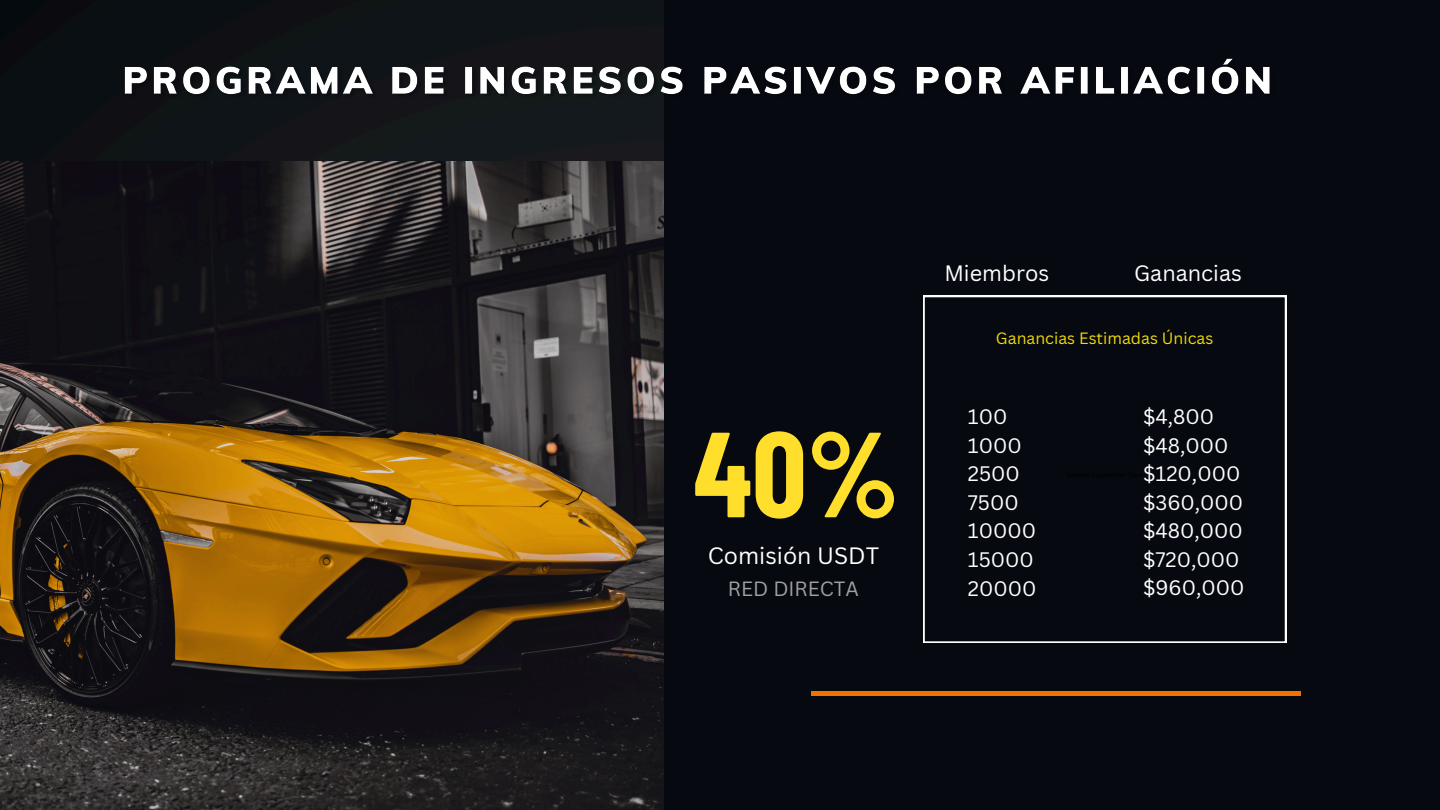
<style>
.page{position:relative;width:1440px;height:810px;background:#06090f}
.page>*{position:absolute;margin:0;border:0;box-sizing:border-box;transform-origin:0 0}
.t1{font:700 120.8px "Barlow Condensed";color:#ffdf2b}
.t2{font:23px "Canva Sans";color:#fff}
.t3{font:21.7px "Canva Sans";color:#fff}
.t4{font:20.4px/28.5px "Canva Sans";color:#fff}
.t5{font:20px "Canva Sans";color:#9fa0a4}
.t6{font:15.9px "Canva Sans";color:#f1da09}
</style>
<div class="page">
<div style="left:811px;top:691px;width:489px;height:5px;background:#f27100"></div>
<img style="left:0;top:0;width:664px;height:162px">
<img style="left:122px;top:57px;width:1148px;height:47px">
<svg style="left:923px;top:296px;width:363px;height:347px"></svg>
<img style="left:0;top:162px;width:664px;height:648px">
<p class="t1" style="left:694px;top:396px;width:207px">40%</p>
<h6 class="t2" style="left:708px;top:539px;width:173px">Comisión USDT</h6>
<h1 class="t5" style="left:728px;top:575px;width:133px">RED DIRECTA</h1>
<p class="t3" style="left:944px;top:258px;width:106px">Miembros</p>
<p class="t3" style="left:1134px;top:258px;width:109px">Ganancias</p>
<h3 class="t6" style="left:996px;top:327px;width:219px">Ganancias Estimadas Únicas</h3>
<h5 class="t4" style="left:968px;top:402px;width:70px">100<br>1000<br>2500<br>7500<br>10000<br>15000<br>20000</h5>
<h5 class="t4" style="left:1143px;top:402px;width:103px">$4,800 $48,000 $120,000 $360,000 $480,000 $720,000 $960,000</h5>
</div>
